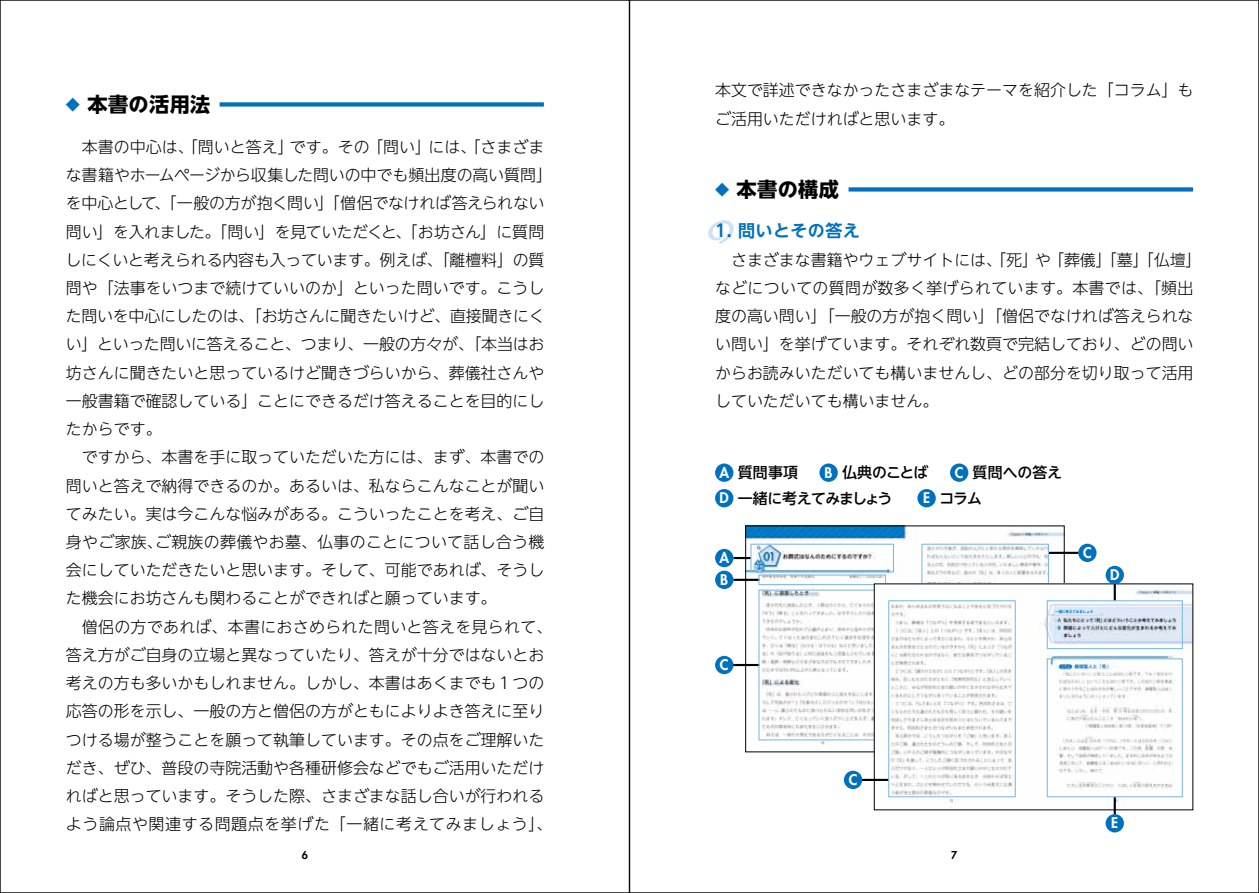
<style>
.page{position:relative;width:1259px;height:893px;background:#fff}
.page>*{position:absolute;margin:0;border:0;box-sizing:border-box;transform-origin:0 0}
.t1{font:700 20.25px "UD Shin Go NT Pr 6 N";letter-spacing:.02em;color:#000}
.t2{font:700 16.95px "UD Shin Go NT Pr 6 N De";letter-spacing:.025em;color:#0071be}
.t3{font:300 15.9px/28.2px "UD Shin Go NT Pr 6 N";color:#000}
.t4{font:500 14.85px/25.5px "UD Shin Go NT Pr 6 N";letter-spacing:-.02em;color:#000}
.t5{font:800 14.4px "Futura Std";color:#fff}
.t6{font:800 10.65px "Futura Std";color:#000}
.t7{font:700 3.45px "UD Shin Go NT Pr 6 N De";color:#0071be}
.s1{font-size:14.1px;color:#0071be}
.s2{font-family:"Futura Std";font-weight:800;font-size:14.4px;color:#fff}
</style>
<div class="page">
<div style="left:220px;top:102px;width:324px;height:5px;background:#0071be"></div>
<img style="left:747px;top:528px;width:315px;height:222px">
<hr style="left:733px;top:664px;width:26px;height:2px;background:#000">
<div style="left:715px;top:656px;width:18px;height:18px;background:#0071be;border-radius:50%"></div>
<div style="left:715px;top:571px;width:18px;height:18px;background:#0071be;border-radius:50%"></div>
<svg style="left:733px;top:557px;width:17px;height:2px"></svg>
<hr style="left:733px;top:579px;width:26px;height:2px;background:#000">
<div style="left:715px;top:549px;width:18px;height:18px;background:#0071be;border-radius:50%"></div>
<div style="left:750px;top:544px;width:144px;height:28px;border:1px solid #80b8df"></div>
<div style="left:921px;top:544px;width:128px;height:144px;border:1px solid #80b8df"></div>
<div style="left:758px;top:574px;width:128px;height:11px;border:1px solid #80b8df"></div>
<div style="left:758px;top:590px;width:128px;height:150px;border:1px solid #80b8df"></div>
<div style="left:848px;top:187px;width:345px;height:5px;background:#0071be"></div>
<div style="left:1078px;top:544px;width:18px;height:18px;background:#0071be;border-radius:50%"></div>
<hr style="left:1049px;top:552px;width:29px;height:2px;background:#000">
<div style="left:715px;top:463px;width:18px;height:19px;background:#0071be;border-radius:50%"></div>
<div style="left:715px;top:489px;width:18px;height:18px;background:#0071be;border-radius:50%"></div>
<div style="left:819px;top:463px;width:19px;height:19px;background:#0071be;border-radius:50%"></div>
<div style="left:950px;top:463px;width:18px;height:19px;background:#0071be;border-radius:50%"></div>
<div style="left:917px;top:489px;width:18px;height:18px;background:#0071be;border-radius:50%"></div>
<img style="left:876px;top:586px;width:315px;height:222px">
<div style="left:888px;top:600px;width:127px;height:197px;border:1px solid #80b8df"></div>
<div style="left:1046px;top:658px;width:136px;height:139px;border:1px solid #80b8df"></div>
<div style="left:1046px;top:600px;width:136px;height:49px;border:1px solid #80b8df"></div>
<svg style="left:1113px;top:797px;width:2px;height:17px"></svg>
<div style="left:1105px;top:814px;width:19px;height:18px;background:#0071be;border-radius:50%"></div>
<svg style="left:1113px;top:584px;width:2px;height:16px"></svg>
<div style="left:1105px;top:566px;width:19px;height:18px;background:#0071be;border-radius:50%"></div>
<hr style="left:862px;top:779px;width:26px;height:2px;background:#000">
<div style="left:844px;top:771px;width:18px;height:18px;background:#0071be;border-radius:50%"></div>
<svg style="left:708px;top:220px;width:26px;height:24px"></svg>
<div style="left:1055px;top:610px;width:45px;height:5px;background:#d9eaf5"></div>
<p class="t1" style="left:66px;top:88px;width:146px"><span class="s1">◆</span> 本書の活用法</p>
<p class="t3" style="left:66px;top:132px;width:488px;text-indent:16px">本書の中心は、「問いと答え」です。その「問い」には、「さまざまな書籍やホームページから収集した問いの中でも頻出度の高い質問」を中心として、「一般の方が抱く問い」「僧侶でなければ答えられない問い」を入れました。「問い」を見ていただくと、「お坊さん」に質問しにくいと考えられる内容も入っています。例えば、「離檀料」の質問や「法事をいつまで続けていいのか」といった問いです。こうした問いを中心にしたのは、「お坊さんに聞きたいけど、直接聞きにくい」といった問いに答えること、つまり、一般の方々が、「本当はお坊さんに聞きたいと思っているけど聞きづらいから、葬儀社さんや一般書籍で確認している」ことにできるだけ答えることを目的にしたからです。</p>
<p class="t3" style="left:66px;top:443px;width:480px;text-align:justify;text-indent:16px">ですから、本書を手に取っていただいた方には、まず、本書での問いと答えで納得できるのか。あるいは、私ならこんなことが聞いてみたい。実は今こんな悩みがある。こういったことを考え、ご自身やご家族、ご親族の葬儀やお墓、仏事のことについて話し合う機会にしていただきたいと思います。そして、可能であれば、そうした機会にお坊さんも関わることができればと願っています。</p>
<p class="t3" style="left:66px;top:612px;width:488px;text-indent:16px">僧侶の方であれば、本書におさめられた問いと答えを見られて、答え方がご自身の立場と異なっていたり、答えが十分ではないとお考えの方も多いかもしれません。しかし、本書はあくまでも１つの応答の形を示し、一般の方と僧侶の方がともによりよき答えに至りつける場が整うことを願って執筆しています。その点をご理解いただき、ぜひ、普段の寺院活動や各種研修会などでもご活用いただければと思っています。そうした際、さまざまな話し合いが行われるよう論点や関連する問題点を挙げた「一緒に考えてみましょう」、</p>
<p class="t6" style="left:302px;top:849px;width:8px">6</p>
<p class="t3" style="left:715px;top:76px;width:480px">本文で詳述できなかったさまざまなテーマを紹介した「コラム」もご活用いただければと思います。</p>
<p class="t1" style="left:715px;top:173px;width:125px"><span class="s1">◆</span> 本書の構成</p>
<p class="t2" style="left:715px;top:217px;width:146px">1. 問いとその答え</p>
<p class="t3" style="left:715px;top:245px;width:488px;text-indent:16px">さまざまな書籍やウェブサイトには、「死」や「葬儀」「墓」「仏壇」などについての質問が数多く挙げられています。本書では、「頻出度の高い問い」「一般の方が抱く問い」「僧侶でなければ答えられない問い」を挙げています。それぞれ数頁で完結しており、どの問いからお読みいただいても構いませんし、どの部分を切り取って活用していただいても構いません。</p>
<p class="t4" style="left:824px;top:459px;width:105px"><span class="s2">B</span> 仏典のことば</p>
<p class="t4" style="left:719px;top:459px;width:174px"><span class="s2">A</span> 質問事項<br><span class="s2">D</span> 一緒に考えてみましょう</p>
<p class="t4" style="left:923px;top:459px;width:140px;text-indent:32px"><span class="s2">C</span> 質問への答え<br><span class="s2">E</span> コラム</p>
<p class="t5" style="left:719px;top:549px;width:11px">A</p>
<p class="t5" style="left:720px;top:570px;width:9px">B</p>
<p class="t5" style="left:1083px;top:543px;width:10px">C</p>
<p class="t7" style="left:1055px;top:609px;width:40px">一緒に考えてみましょう</p>
<p class="t5" style="left:1110px;top:565px;width:11px">D</p>
<p class="t5" style="left:720px;top:656px;width:10px">C</p>
<p class="t5" style="left:848px;top:770px;width:10px">C</p>
<p class="t6" style="left:951px;top:849px;width:8px">7</p>
<p class="t5" style="left:1111px;top:814px;width:9px">E</p>
</div>
